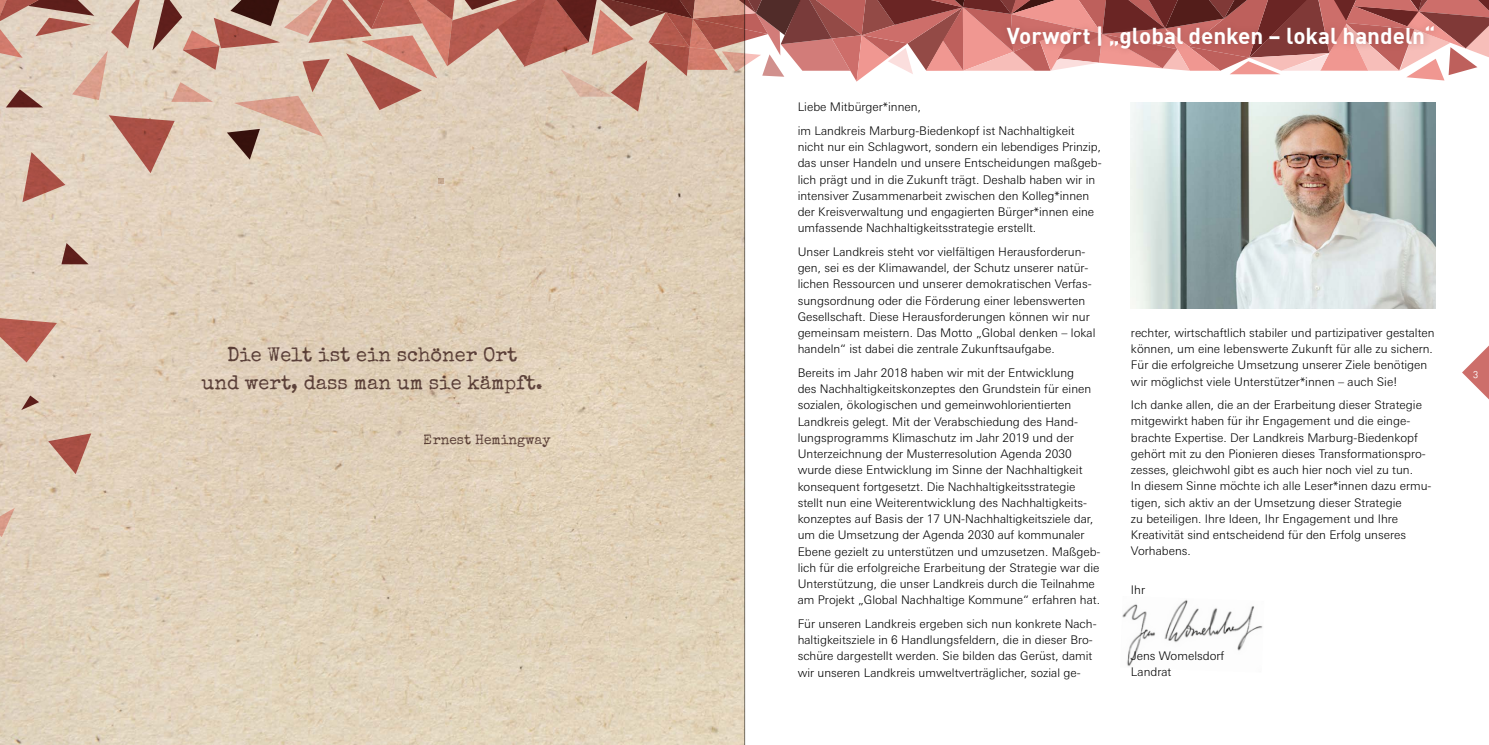
<style>
.page{position:relative;width:1489px;height:745px;background:#fff}
.page>*{position:absolute;margin:0;border:0;box-sizing:border-box;transform-origin:0 0}
.t1{font:22.5px "DIN Bold";letter-spacing:-.005em;color:#fff}
.t2{font:20px/28.8px "Special Elite";color:#695050;text-align:center}
.t3{font:13.75px "Special Elite";color:#695050}
.t4{font:300 11.88px/16.2px "LT Univers Basic";color:#000}
.t5{font:10px "DIN Regular Alternate";color:#fff}
.s1{font-style:inherit}
</style>
<div class="page">
<img style="left:0;top:202px;width:744px;height:542px">
<img style="left:1130px;top:202px;width:305px;height:106px">
<svg style="left:21px;top:395px;width:18px;height:15px"></svg>
<svg style="left:0;top:316px;width:57px;height:46px;background:#ca8f80"></svg>
<svg style="left:61px;top:243px;width:28px;height:21px"></svg>
<svg style="left:0;top:507px;width:15px;height:30px"></svg>
<svg style="left:48px;top:433px;width:43px;height:41px;background:#c69383"></svg>
<svg style="left:0;top:0;width:1488px;height:202px"></svg>
<div style="left:1000px;top:19px;width:440px;height:37px;background:#803937;opacity:.4"></div>
<svg style="left:1462px;top:346px;width:26px;height:53px"></svg>
<img style="left:1122px;top:599px;width:141px;height:68px">
<hr style="left:744px;top:0;width:1px;height:744px;background:#000">
<h2 class="t2" style="left:202px;top:339px;width:343px">Die Welt ist ein schöner Ort<br>und wert, dass man <span class="s1">um</span> sie kämpft.</h2>
<p class="t3" style="left:424px;top:430px;width:128px">Ernest Hemingway</p>
<h1 class="t1" style="left:1006px;top:21px;width:430px">Vorwort | „global denken – lokal handeln“</h1>
<p class="t4" style="left:797px;top:95px;width:278px;line-height:23.4px">Liebe Mitbürger*innen,<br>im Landkreis Marburg-Biedenkopf ist Nachhaltigkeit</p>
<p class="t4" style="left:797px;top:138px;width:305px">nicht nur ein Schlagwort, sondern ein lebendiges Prinzip, das unser Handeln und unsere Entscheidungen maßgeb&shy;lich prägt und in die Zukunft trägt. Deshalb haben wir in intensiver Zusammenarbeit zwischen den Kolleg*innen der Kreisverwaltung und engagierten Bürger*innen eine umfassende Nachhaltigkeitsstrategie erstellt.</p>
<p class="t4" style="left:797px;top:243px;width:299px">Unser Landkreis steht vor vielfältigen Herausforderun&shy;gen, sei es der Klimawandel, der Schutz unserer natür&shy;lichen Ressourcen und unserer demokratischen Verfas&shy;sungsordnung oder die Förderung einer lebenswerten Gesellschaft. Diese Herausforderungen können wir nur gemeinsam meistern. Das Motto „Global denken – lokal handeln“ ist dabei die zentrale Zukunftsaufgabe.</p>
<p class="t4" style="left:797px;top:364px;width:304px">Bereits im Jahr 2018 haben wir mit der Entwicklung<br>des Nachhaltigkeitskonzeptes den Grundstein für einen sozialen, ökologischen und gemeinwohlorientierten Landkreis gelegt. Mit der Verabschiedung des Hand&shy;lungsprogramms Klimaschutz im Jahr 2019 und der Unterzeichnung der Musterresolution Agenda 2030 wurde diese Entwicklung im Sinne der Nachhaltigkeit konsequent fortgesetzt. Die Nachhaltigkeitsstrategie stellt nun eine Weiterentwicklung des Nachhaltigkeits&shy;konzeptes auf Basis der 17 UN-Nachhaltigkeitsziele dar, um die Umsetzung der Agenda 2030 auf kommunaler Ebene gezielt zu unterstützen und umzusetzen. Maßgeb&shy;lich für die erfolgreiche Erarbeitung der Strategie war die Unterstützung, die unser Landkreis durch die Teilnahme am Projekt „Global Nachhaltige Kommune“ erfahren hat.</p>
<p class="t4" style="left:797px;top:615px;width:300px">Für unseren Landkreis ergeben sich nun konkrete Nach&shy;haltigkeitsziele in 6 Handlungsfeldern, die in dieser Bro&shy;schüre dargestellt werden. Sie bilden das Gerüst, damit wir unseren Landkreis umweltverträglicher, sozial ge-</p>
<p class="t4" style="left:1130px;top:324px;width:305px">rechter, wirtschaftlich stabiler und partizipativer gestalten können, um eine lebenswerte Zukunft für alle zu sichern.<br>Für die erfolgreiche Umsetzung unserer Ziele benötigen wir möglichst viele Unterstützer*innen – auch Sie!</p>
<p class="t4" style="left:1130px;top:396px;width:302px">Ich danke allen, die an der Erarbeitung dieser Strategie mitgewirkt haben für ihr Engagement und die einge&shy;brachte Expertise. Der Landkreis Marburg-Biedenkopf gehört mit zu den Pionieren dieses Transformationspro&shy;zesses, gleichwohl gibt es auch hier noch viel zu tun.<br>In diesem Sinne möchte ich alle Leser*innen dazu ermu&shy;tigen, sich aktiv an der Umsetzung dieser Strategie<br>zu beteiligen. Ihre Ideen, Ihr Engagement und Ihre Kreativität sind entscheidend für den Erfolg unseres Vorhabens.</p>
<p class="t4" style="left:1130px;top:581px;width:16px">Ihr</p>
<p class="t4" style="left:1130px;top:647px;width:95px">Jens Womelsdorf<br>Landrat</p>
<p class="t5" style="left:1472px;top:367px;width:7px">3</p>
</div>
